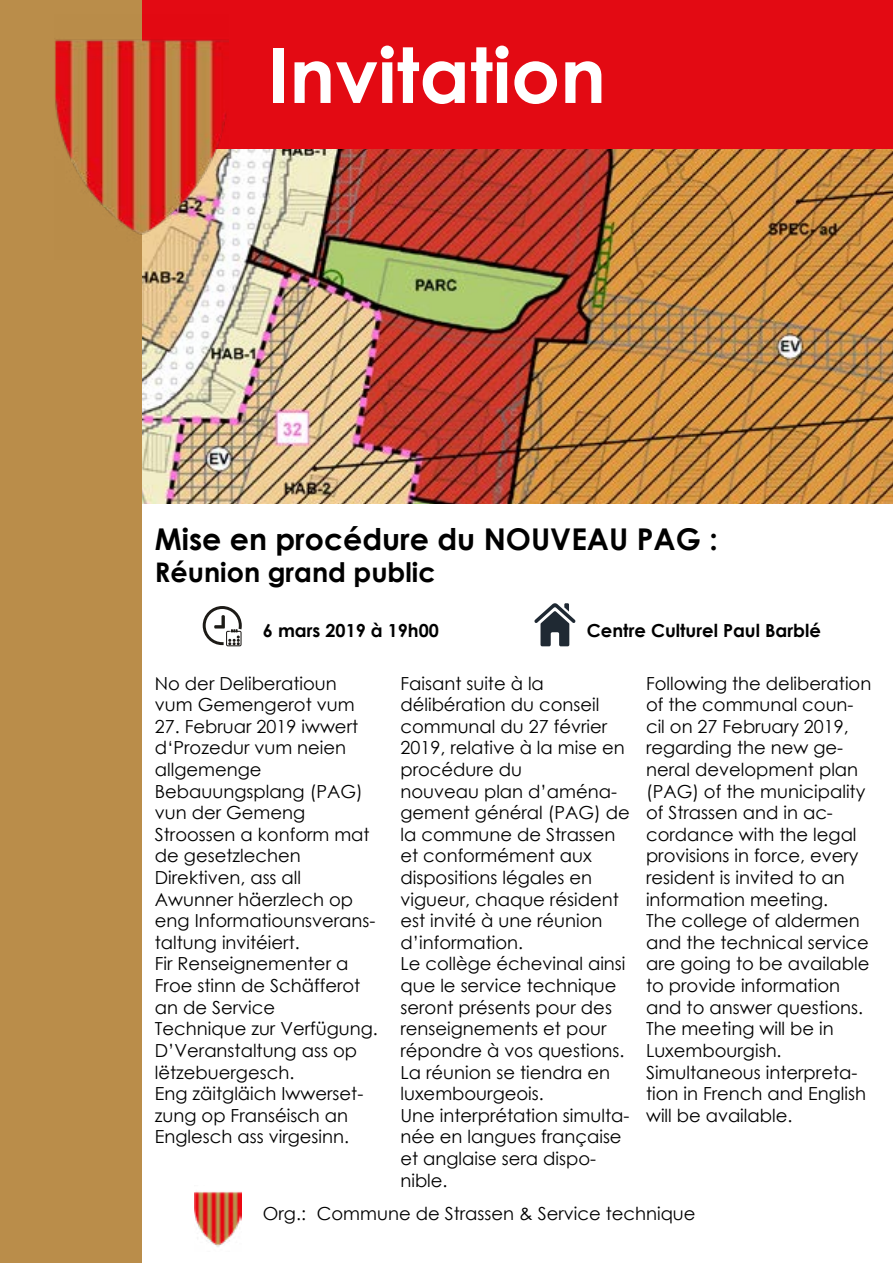
<style>
.page{position:relative;width:893px;height:1263px;background:#fff}
.page>*{position:absolute;margin:0;border:0;box-sizing:border-box;transform-origin:0 0}
.t1{font:700 76.5px "Century Gothic";color:#fff}
.t2{font:700 30px "Century Gothic";color:#000}
.t3{font:700 27px "Century Gothic";color:#000}
.t4{font:18px/21.6px "Century Gothic";color:#000}
.t5{font:700 18px "Century Gothic";color:#000}
</style>
<div class="page">
<img style="left:142px;top:148px;width:751px;height:356px">
<div style="left:0;top:0;width:893px;height:148px;background:#e30a13"></div>
<div style="left:0;top:0;width:142px;height:1263px;background:#ba8d4a"></div>
<img style="left:55px;top:39px;width:173px;height:221px">
<svg style="left:534px;top:603px;width:42px;height:43px"></svg>
<svg style="left:203px;top:606px;width:39px;height:40px"></svg>
<img style="left:195px;top:1191px;width:47px;height:56px">
<h1 class="t1" style="left:268px;top:17px;width:340px">Invitation</h1>
<h2 class="t2" style="left:155px;top:516px;width:564px">Mise en procédure du NOUVEAU PAG :</h2>
<h3 class="t3" style="left:155px;top:552px;width:282px">Réunion grand public</h3>
<p class="t5" style="left:263px;top:617px;width:178px">6 mars 2019 à 19h00</p>
<p class="t5" style="left:587px;top:617px;width:235px">Centre Culturel Paul Barblé</p>
<p class="t4" style="left:155px;top:672px;width:201px">No der Deliberatioun vum Gemengerot vum</p>
<p class="t4" style="left:155px;top:715px;width:224px">27. Februar 2019 iwwert d‘Prozedur vum neien allgemenge<br>Bebauungsplang (PAG) vun der Gemeng<br>Stroossen a konform mat de gesetzlechen<br>Direktiven, ass all<br>Awunner häerzlech op eng Informatiounsverans&shy;taltung invitéiert.<br>Fir Renseignementer a<br>Froe stinn de Schäfferot an de Service<br>Technique zur Verfügung.<br>D’Veranstaltung ass op lëtzebuergesch.<br>Eng zäitgläich Iwwerset&shy;zung op Franséisch an<br>Englesch ass virgesinn.</p>
<p class="t4" style="left:400px;top:672px;width:231px">Faisant suite à la délibération du conseil communal du 27 février<br>2019, relative à la mise en procédure du<br>nouveau plan d’aména&shy;gement général (PAG) de la commune de Strassen et conformément aux dispositions légales en vigueur, chaque résident est invité à une réunion d’information.<br>Le collège échevinal ainsi que le service technique seront présents pour des renseignements et pour répondre à vos questions.<br>La réunion se tiendra en luxembourgeois.<br>Une interprétation simulta&shy;née en langues française et anglaise sera dispo&shy;nible.</p>
<p class="t4" style="left:646px;top:672px;width:227px">Following the deliberation of the communal coun&shy;cil on 27 February 2019, regarding the new ge&shy;neral development plan (PAG) of the municipality of Strassen and in ac&shy;cordance with the legal provisions in force, every resident is invited to an information meeting.<br>The college of aldermen and the technical service are going to be available to provide information and to answer questions.<br>The meeting will be in<br>Luxembourgish.<br>Simultaneous interpreta&shy;tion in French and English will be available.</p>
<p class="t4" style="left:263px;top:1202px;width:434px">Org.: Commune de Strassen &amp; Service technique</p>
</div>
